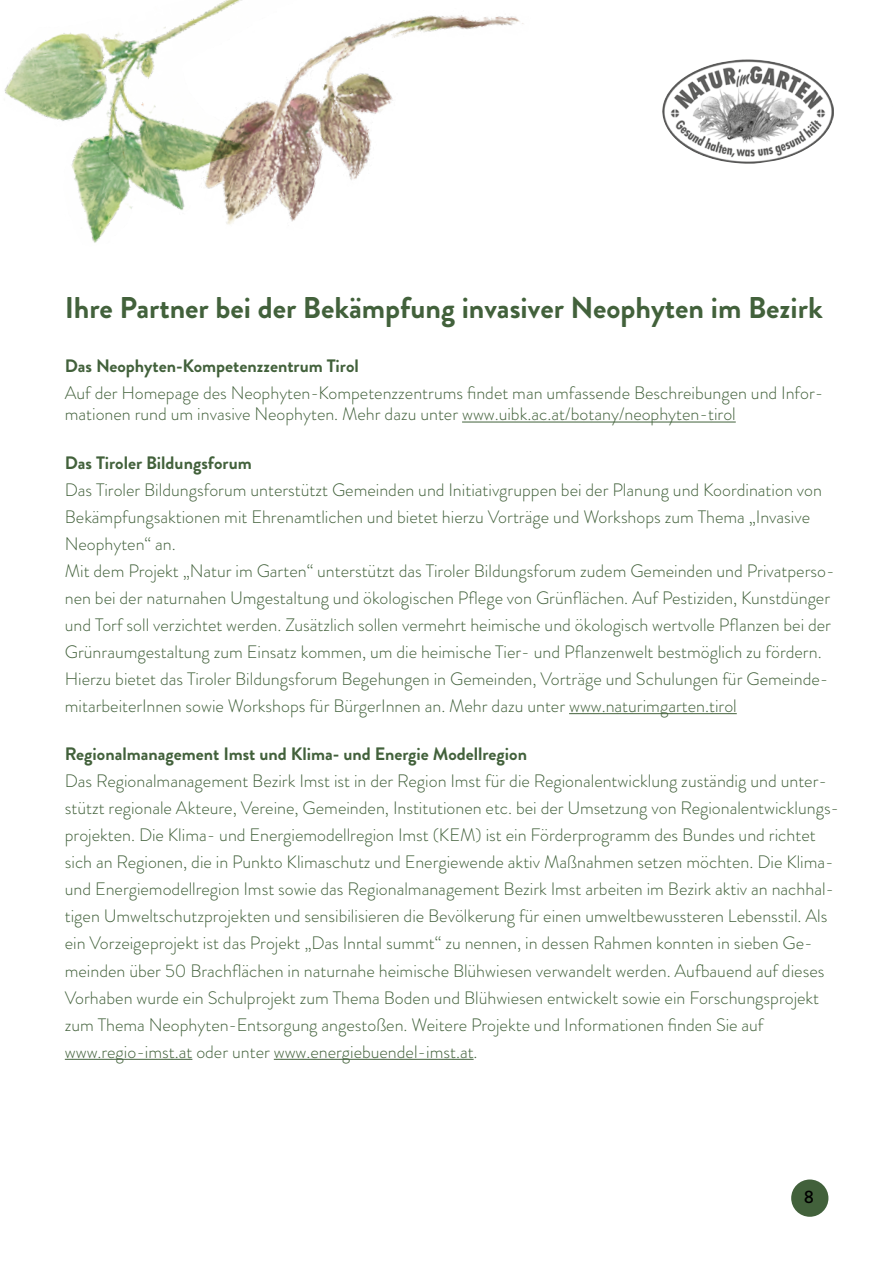
<style>
.page{position:relative;width:893px;height:1263px;background:#fff}
.page>*{position:absolute;margin:0;border:0;box-sizing:border-box;transform-origin:0 0}
.t1{font:700 30px "Brandon Grotesque";color:#42613b}
.t2{font:300 18px/27px "Brandon Grotesque";color:#42613b}
.t3{font:700 18px "Brandon Grotesque";color:#42613b}
.t4{font:500 18px "Brandon Grotesque";color:#000}
</style>
<div class="page">
<div style="left:791px;top:1179px;width:37px;height:38px;background:#42613b;border-radius:50%"></div>
<img style="left:662px;top:59px;width:172px;height:105px">
<img style="left:4px;top:27px;width:170px;height:216px">
<img style="left:174px;top:0;width:350px;height:225px">
<hr style="left:462px;top:422px;width:274px;height:1px;background:#42613b">
<hr style="left:569px;top:713px;width:168px;height:1px;background:#42613b">
<hr style="left:65px;top:1059px;width:127px;height:1px;background:#42613b">
<hr style="left:274px;top:1059px;width:200px;height:1px;background:#42613b">
<h1 class="t1" style="left:65px;top:286px;width:759px">Ihre Partner bei der Bekämpfung invasiver Neophyten im Bezirk</h1>
<p class="t3" style="left:65px;top:353px;width:295px">Das Neophyten-Kompetenzzentrum Tirol</p>
<p class="t2" style="left:65px;top:382px;width:760px;line-height:21.6px">Auf der Homepage des Neophyten-Kompetenzzentrums findet man umfassende Beschreibungen und Infor&shy;mationen rund um invasive Neophyten. Mehr dazu unter www.uibk.ac.at/botany/neophyten-tirol</p>
<p class="t3" style="left:65px;top:450px;width:188px">Das Tiroler Bildungsforum</p>
<p class="t2" style="left:65px;top:476px;width:771px">Das Tiroler Bildungsforum unterstützt Gemeinden und Initiativgruppen bei der Planung und Koordination von Bekämpfungsaktionen mit Ehrenamtlichen und bietet hierzu Vorträge und Workshops zum Thema „Invasive Neophyten“ an.<br>Mit dem Projekt „Natur im Garten“ unterstützt das Tiroler Bildungsforum zudem Gemeinden und Privatperso&shy;nen bei der naturnahen Umgestaltung und ökologischen Pflege von Grünflächen. Auf Pestiziden, Kunstdünger und Torf soll verzichtet werden. Zusätzlich sollen vermehrt heimische und ökologisch wertvolle Pflanzen bei der Grünraumgestaltung zum Einsatz kommen, um die heimische Tier- und Pflanzenwelt bestmöglich zu fördern.<br>Hierzu bietet das Tiroler Bildungsforum Begehungen in Gemeinden, Vorträge und Schulungen für Gemeinde&shy;mitarbeiterInnen sowie Workshops für BürgerInnen an. Mehr dazu unter www.naturimgarten.tirol</p>
<p class="t3" style="left:65px;top:742px;width:464px">Regionalmanagement Imst und Klima- und Energie Modellregion</p>
<p class="t2" style="left:65px;top:768px;width:776px">Das Regionalmanagement Bezirk Imst ist in der Region Imst für die Regionalentwicklung zuständig und unter&shy;stützt regionale Akteure, Vereine, Gemeinden, Institutionen etc. bei der Umsetzung von Regionalentwicklungs&shy;projekten. Die Klima- und Energiemodellregion Imst (KEM) ist ein Förderprogramm des Bundes und richtet sich an Regionen, die in Punkto Klimaschutz und Energiewende aktiv Maßnahmen setzen möchten. Die Klima&shy;und Energiemodellregion Imst sowie das Regionalmanagement Bezirk Imst arbeiten im Bezirk aktiv an nachhal&shy;tigen Umweltschutzprojekten und sensibilisieren die Bevölkerung für einen umweltbewussteren Lebensstil. Als ein Vorzeigeprojekt ist das Projekt „Das Inntal summt“ zu nennen, in dessen Rahmen konnten in sieben Ge&shy;meinden über 50 Brachflächen in naturnahe heimische Blühwiesen verwandelt werden. Aufbauend auf dieses Vorhaben wurde ein Schulprojekt zum Thema Boden und Blühwiesen entwickelt sowie ein Forschungsprojekt zum Thema Neophyten-Entsorgung angestoßen. Weitere Projekte und Informationen finden Sie auf www.regio-imst.at oder unter www.energiebuendel-imst.at.</p>
<p class="t4" style="left:804px;top:1184px;width:12px">8</p>
</div>
